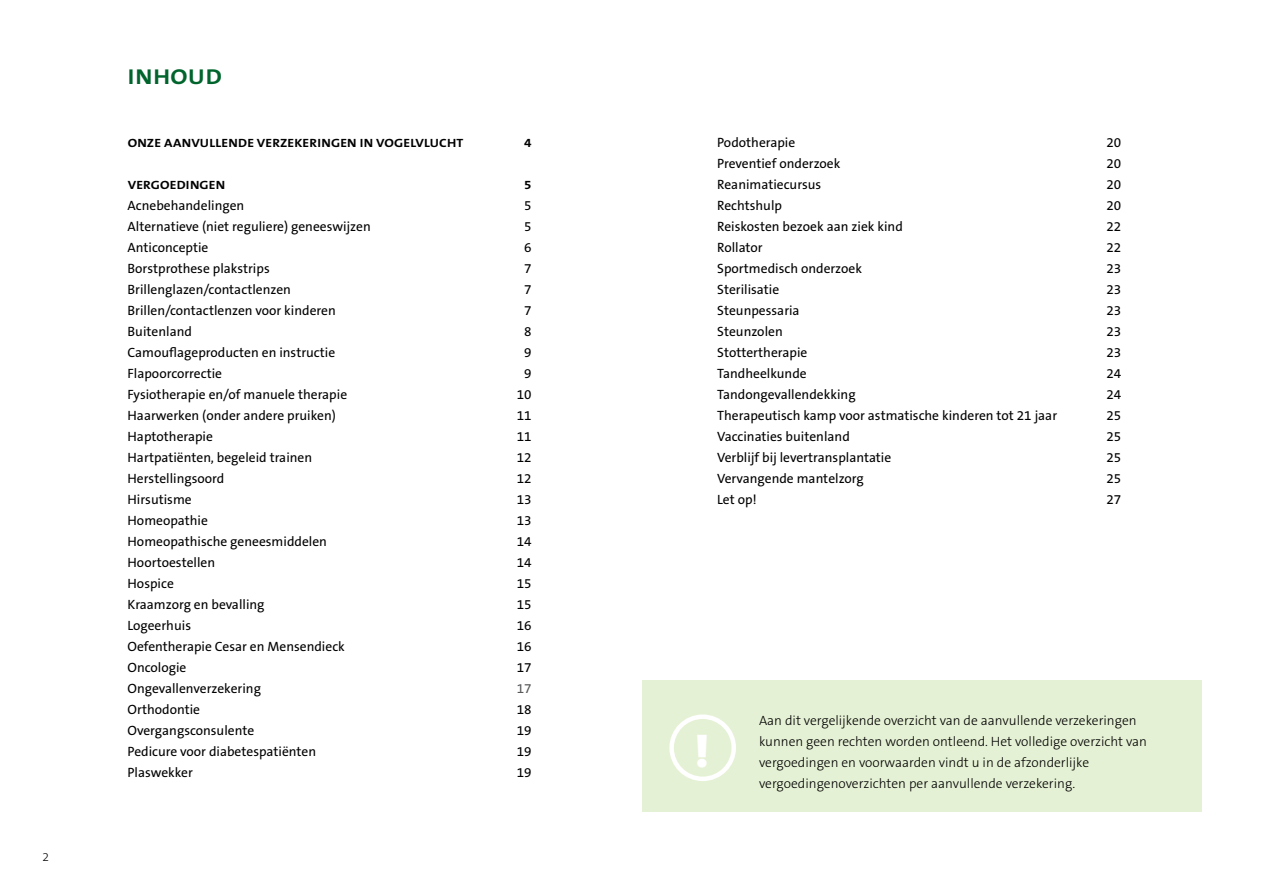
<style>
.page{position:relative;width:1263px;height:893px;background:#fff}
.page>*{position:absolute;margin:0;border:0;box-sizing:border-box;transform-origin:0 0}
._01_-_PLAT{font:900 45px "The Sans B W9";color:#fff}
._01_-_KOP{font:700 21.6px "The Sans B W7";letter-spacing:.04em;color:#00642c;scale:1.13 1}
.t1{font:13.5px "The Sans B W5 Plain";color:#000}
.t2{font:300 13.5px/21px "The Sans B W3";color:#000}
.t3{font:13.5px "The Sans B W5 Plain";color:#58595b}
.t4{font:700 12px "The Sans B W7";letter-spacing:.015em;color:#000;scale:1.12 1}
.t5{font:300 12px "The Sans B W3";color:#000}
</style>
<div class="page">
<div style="left:642px;top:680px;width:559px;height:132px;background:#e5f1d4"></div>
<div style="left:669px;top:714px;width:67px;height:67px;border:4px solid #fff;border-radius:50%"></div>
<p class="t5" style="left:43px;top:849px;width:8px">2</p>
<p class="_01_-_KOP" style="left:128px;top:63px;width:85px">INHOUD</p>
<p class="t4" style="left:128px;top:135px;width:301px">ONZE AANVULLENDE VERZEKERINGEN IN VOGELVLUCHT</p>
<p class="t4" style="left:524px;top:135px;width:8px">4</p>
<p class="t4" style="left:128px;top:177px;width:89px">VERGOEDINGEN</p>
<p class="t4" style="left:524px;top:177px;width:8px">5</p>
<p class="t1" style="left:128px;top:197px;width:118px">Acnebehandelingen</p>
<p class="t1" style="left:524px;top:197px;width:9px">5</p>
<p class="t1" style="left:128px;top:218px;width:245px">Alternatieve (niet reguliere) geneeswijzen</p>
<p class="t1" style="left:524px;top:218px;width:9px">5</p>
<p class="t1" style="left:128px;top:239px;width:82px">Anticonceptie</p>
<p class="t1" style="left:524px;top:239px;width:9px">6</p>
<p class="t1" style="left:128px;top:260px;width:144px">Borstprothese plakstrips</p>
<p class="t1" style="left:524px;top:260px;width:9px">7</p>
<p class="t1" style="left:128px;top:281px;width:165px">Brillenglazen/contactlenzen</p>
<p class="t1" style="left:524px;top:281px;width:9px">7</p>
<p class="t1" style="left:128px;top:302px;width:210px">Brillen/contactlenzen voor kinderen</p>
<p class="t1" style="left:524px;top:302px;width:9px">7</p>
<p class="t1" style="left:128px;top:323px;width:66px">Buitenland</p>
<p class="t1" style="left:524px;top:323px;width:9px">8</p>
<p class="t1" style="left:128px;top:344px;width:209px">Camouflageproducten en instructie</p>
<p class="t1" style="left:524px;top:344px;width:9px">9</p>
<p class="t1" style="left:128px;top:365px;width:96px">Flapoorcorrectie</p>
<p class="t1" style="left:524px;top:365px;width:9px">9</p>
<p class="t1" style="left:128px;top:386px;width:221px">Fysiotherapie en/of manuele therapie</p>
<p class="t1" style="left:517px;top:386px;width:16px">10</p>
<p class="t1" style="left:128px;top:407px;width:210px">Haarwerken (onder andere pruiken)</p>
<p class="t1" style="left:517px;top:407px;width:16px">11</p>
<p class="t1" style="left:128px;top:428px;width:87px">Haptotherapie</p>
<p class="t1" style="left:517px;top:428px;width:16px">11</p>
<p class="t1" style="left:128px;top:449px;width:186px">Hartpatiënten, begeleid trainen</p>
<p class="t1" style="left:517px;top:449px;width:16px">12</p>
<p class="t1" style="left:128px;top:470px;width:98px">Herstellingsoord</p>
<p class="t1" style="left:517px;top:470px;width:16px">12</p>
<p class="t1" style="left:128px;top:491px;width:66px">Hirsutisme</p>
<p class="t1" style="left:517px;top:491px;width:16px">13</p>
<p class="t1" style="left:128px;top:512px;width:82px">Homeopathie</p>
<p class="t1" style="left:517px;top:512px;width:16px">13</p>
<p class="t1" style="left:128px;top:533px;width:201px">Homeopathische geneesmiddelen</p>
<p class="t1" style="left:517px;top:533px;width:16px">14</p>
<p class="t1" style="left:128px;top:554px;width:89px">Hoortoestellen</p>
<p class="t1" style="left:517px;top:554px;width:16px">14</p>
<p class="t1" style="left:128px;top:575px;width:48px">Hospice</p>
<p class="t1" style="left:517px;top:575px;width:16px">15</p>
<p class="t1" style="left:128px;top:596px;width:139px">Kraamzorg en bevalling</p>
<p class="t1" style="left:517px;top:596px;width:16px">15</p>
<p class="t1" style="left:128px;top:617px;width:65px">Logeerhuis</p>
<p class="t1" style="left:517px;top:617px;width:16px">16</p>
<p class="t1" style="left:128px;top:638px;width:219px">Oefentherapie Cesar en Mensendieck</p>
<p class="t1" style="left:517px;top:638px;width:16px">16</p>
<p class="t1" style="left:128px;top:659px;width:60px">Oncologie</p>
<p class="t1" style="left:517px;top:659px;width:16px">17</p>
<p class="t1" style="left:128px;top:680px;width:135px">Ongevallenverzekering</p>
<p class="t3" style="left:517px;top:680px;width:16px">17</p>
<p class="t1" style="left:128px;top:701px;width:74px">Orthodontie</p>
<p class="t1" style="left:517px;top:701px;width:16px">18</p>
<p class="t1" style="left:128px;top:722px;width:128px">Overgangsconsulente</p>
<p class="t1" style="left:517px;top:722px;width:16px">19</p>
<p class="t1" style="left:128px;top:743px;width:190px">Pedicure voor diabetespatiënten</p>
<p class="t1" style="left:517px;top:743px;width:16px">19</p>
<p class="t1" style="left:128px;top:764px;width:67px">Plaswekker</p>
<p class="t1" style="left:517px;top:764px;width:16px">19</p>
<p class="t1" style="left:717px;top:134px;width:80px">Podotherapie</p>
<p class="t1" style="left:1106px;top:134px;width:16px">20</p>
<p class="t1" style="left:717px;top:155px;width:125px">Preventief onderzoek</p>
<p class="t1" style="left:1106px;top:155px;width:16px">20</p>
<p class="t1" style="left:717px;top:176px;width:106px">Reanimatiecursus</p>
<p class="t1" style="left:1106px;top:176px;width:16px">20</p>
<p class="t1" style="left:717px;top:197px;width:66px">Rechtshulp</p>
<p class="t1" style="left:1106px;top:197px;width:16px">20</p>
<p class="t1" style="left:717px;top:218px;width:187px">Reiskosten bezoek aan ziek kind</p>
<p class="t1" style="left:1106px;top:218px;width:16px">22</p>
<p class="t1" style="left:717px;top:239px;width:47px">Rollator</p>
<p class="t1" style="left:1106px;top:239px;width:16px">22</p>
<p class="t1" style="left:717px;top:260px;width:146px">Sportmedisch onderzoek</p>
<p class="t1" style="left:1106px;top:260px;width:16px">23</p>
<p class="t1" style="left:717px;top:281px;width:63px">Sterilisatie</p>
<p class="t1" style="left:1106px;top:281px;width:16px">23</p>
<p class="t1" style="left:717px;top:302px;width:84px">Steunpessaria</p>
<p class="t1" style="left:1106px;top:302px;width:16px">23</p>
<p class="t1" style="left:717px;top:323px;width:67px">Steunzolen</p>
<p class="t1" style="left:1106px;top:323px;width:16px">23</p>
<p class="t1" style="left:717px;top:344px;width:92px">Stottertherapie</p>
<p class="t1" style="left:1106px;top:344px;width:16px">23</p>
<p class="t1" style="left:717px;top:365px;width:91px">Tandheelkunde</p>
<p class="t1" style="left:1106px;top:365px;width:16px">24</p>
<p class="t1" style="left:717px;top:386px;width:140px">Tandongevallendekking</p>
<p class="t1" style="left:1106px;top:386px;width:16px">24</p>
<p class="t1" style="left:717px;top:407px;width:341px">Therapeutisch kamp voor astmatische kinderen tot 21 jaar</p>
<p class="t1" style="left:1106px;top:407px;width:16px">25</p>
<p class="t1" style="left:717px;top:428px;width:134px">Vaccinaties buitenland</p>
<p class="t1" style="left:1106px;top:428px;width:16px">25</p>
<p class="t1" style="left:717px;top:449px;width:176px">Verblijf bij levertransplantatie</p>
<p class="t1" style="left:1106px;top:449px;width:16px">25</p>
<p class="t1" style="left:717px;top:470px;width:148px">Vervangende mantelzorg</p>
<p class="t1" style="left:1106px;top:470px;width:16px">25</p>
<p class="t1" style="left:717px;top:491px;width:41px">Let op!</p>
<p class="t1" style="left:1106px;top:491px;width:16px">27</p>
<p class="_01_-_PLAT" style="left:694px;top:722px;width:16px">!</p>
<p class="t2" style="left:759px;top:710px;width:389px">Aan dit vergelijkende overzicht van de aanvullende verzekeringen kunnen geen rechten worden ontleend. Het volledige overzicht van vergoedingen en voorwaarden vindt u in de afzonderlijke vergoedingenoverzichten per aanvullende verzekering.</p>
</div>
